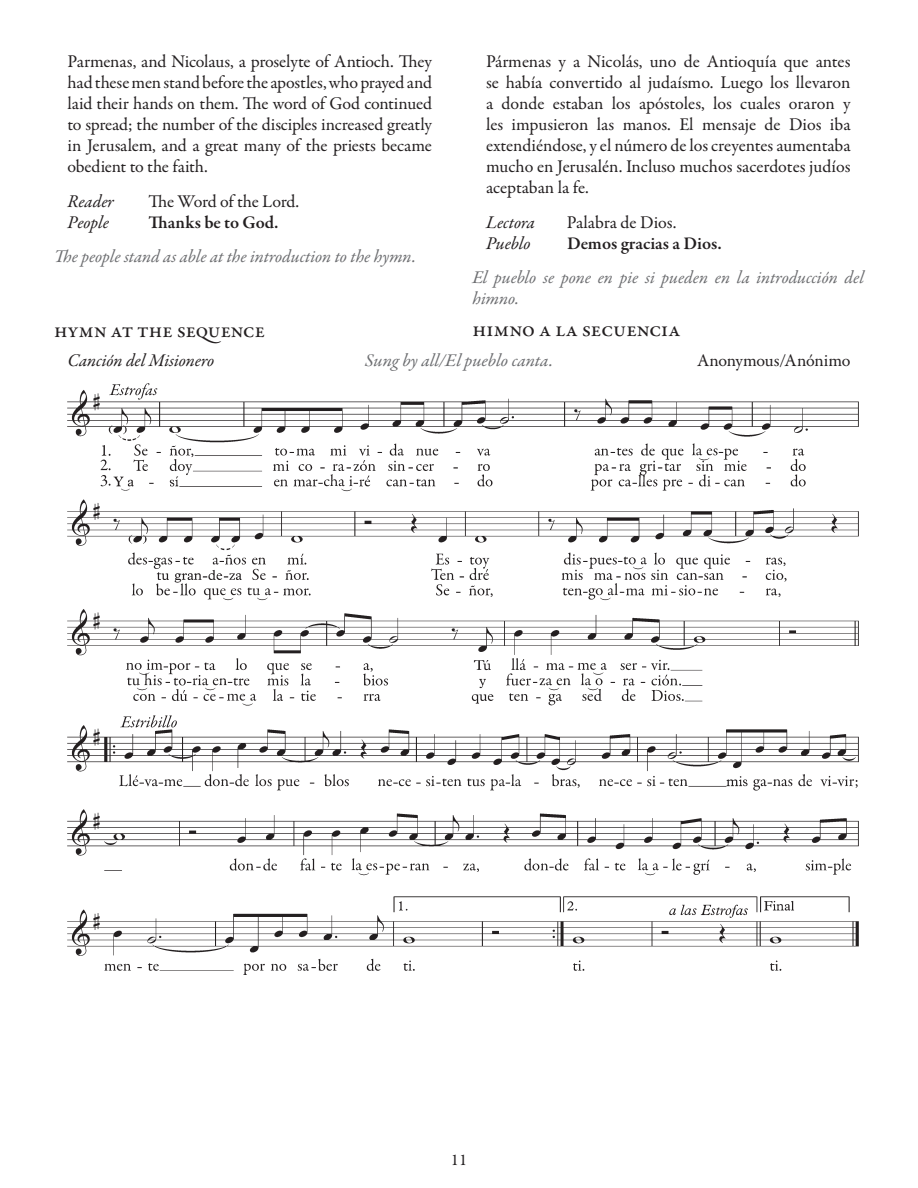
<style>
.page{position:relative;width:918px;height:1188px;background:#fff}
.page>*{position:absolute;margin:0;border:0;box-sizing:border-box;transform-origin:0 0}
.t1{font:500 21px "Garamond Premr Pro";letter-spacing:-.005em;color:#231f20}
.t2{font:18px/21px "Garamond Premr Pro";letter-spacing:-.005em;color:#231f20;text-align:justify}
.t3{font:italic 18px/21px "Garamond Premr Pro";letter-spacing:-.005em;color:#6c6d70}
.t4{font:italic 18px "Garamond Premr Pro";letter-spacing:-.005em;color:#231f20}
.t5{font:600 18px "Garamond Premr Pro";color:#231f20}
.t6{font:16.5px "Garamond Premr Pro";color:#231f20}
</style>
<div class="page">
<img style="left:68px;top:383px;width:790px;height:591px">
<p class="t2" style="left:68px;top:51px;width:366px">Parmenas, and Nicolaus, a proselyte of Antioch. They had these men stand before the apostles, who prayed and laid their hands on them. The word of God continued to spread; the number of the disciples increased greatly in Jerusalem, and a great many of the priests became obedient to the faith.</p>
<p class="t4" style="left:68px;top:190px;width:48px">Reader</p>
<p class="t2" style="left:148px;top:191px;width:152px">The Word of the Lord.</p>
<p class="t4" style="left:68px;top:211px;width:43px">People</p>
<p class="t5" style="left:148px;top:211px;width:132px">Thanks be to God.</p>
<p class="t3" style="left:54px;top:247px;width:364px">The people stand as able at the introduction to the hymn.</p>
<p class="t1" style="left:54px;top:318px;width:213px">hymn at the sequence</p>
<p class="t2" style="left:486px;top:51px;width:366px">Pármenas y a Nicolás, uno de Antioquía que antes se había convertido al judaísmo. Luego los llevaron a donde estaban los apóstoles, los cuales oraron y les impusieron las manos. El mensaje de Dios iba extendiéndose, y el número de los creyentes aumentaba mucho en Jerusalén. Incluso muchos sacerdotes judíos aceptaban la fe.</p>
<p class="t4" style="left:486px;top:211px;width:51px">Lectora</p>
<p class="t2" style="left:567px;top:212px;width:111px">Palabra de Dios.</p>
<p class="t4" style="left:486px;top:232px;width:46px">Pueblo</p>
<p class="t5" style="left:567px;top:232px;width:156px">Demos gracias a Dios.</p>
<p class="t3" style="left:472px;top:268px;width:393px">El pueblo se pone en pie si pueden en la introducción del himno.</p>
<p class="t1" style="left:472px;top:316px;width:210px">himno a la secuencia</p>
<p class="t4" style="left:68px;top:349px;width:148px">Canción del Misionero</p>
<p class="t3" style="left:365px;top:351px;width:190px">Sung by all/El pueblo canta.</p>
<p class="t2" style="left:697px;top:350px;width:155px">Anonymous/Anónimo</p>
<p class="t6" style="left:451px;top:1150px;width:18px">11</p>
</div>
